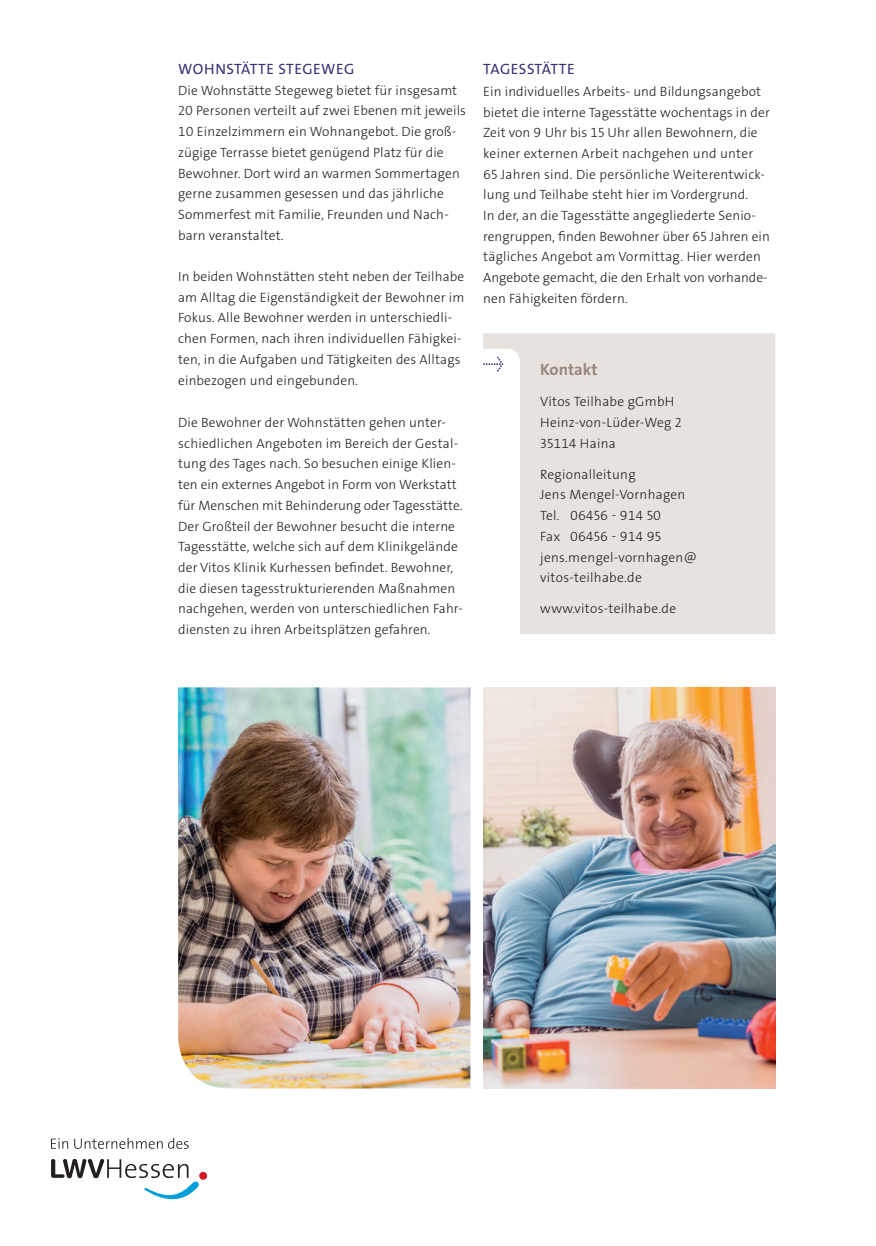
<style>
.page{position:relative;width:876px;height:1246px;background:#fff}
.page>*{position:absolute;margin:0;border:0;box-sizing:border-box;transform-origin:0 0}
.t1{font:700 16.5px "The Sans Os F";color:#99877c}
.t2{font:15px "The Sans Os F";letter-spacing:.04em;color:#383374}
.t3{font:300 13.5px/20.7px "The Sans Os F";letter-spacing:.01em;color:#231f20}
</style>
<div class="page">
<svg style="left:51px;top:1159px;width:156px;height:40px"></svg>
<svg style="left:51px;top:1138px;width:17px;height:11px"></svg>
<svg style="left:74px;top:1138px;width:115px;height:11px"></svg>
<img style="left:178px;top:687px;width:292px;height:401px">
<img style="left:483px;top:687px;width:292px;height:401px">
<svg style="left:483px;top:333px;width:292px;height:301px;background:#eae5e1"></svg>
<svg style="left:483px;top:357px;width:20px;height:14px"></svg>
<p class="t2" style="left:178px;top:59px;width:178px">WOHNSTÄTTE STEGEWEG</p>
<p class="t3" style="left:178px;top:80px;width:289px">Die Wohnstätte Stegeweg bietet für insgesamt 20 Personen verteilt auf zwei Ebenen mit jeweils 10 Einzelzimmern ein Wohnangebot. Die groß&shy;zügige Terrasse bietet genügend Platz für die Bewohner. Dort wird an warmen Sommertagen gerne zusammen gesessen und das jährliche Sommerfest mit Familie, Freunden und Nach&shy;barn veranstaltet.</p>
<p class="t3" style="left:178px;top:266px;width:288px">In beiden Wohnstätten steht neben der Teilhabe am Alltag die Eigenständigkeit der Bewohner im Fokus. Alle Bewohner werden in unterschiedli&shy;chen Formen, nach ihren individuellen Fähigkei&shy;ten, in die Aufgaben und Tätigkeiten des Alltags einbezogen und eingebunden.</p>
<p class="t3" style="left:178px;top:412px;width:286px">Die Bewohner der Wohnstätten gehen unter&shy;schiedlichen Angeboten im Bereich der Gestal&shy;tung des Tages nach. So besuchen einige Klien&shy;ten ein externes Angebot in Form von Werkstatt für Menschen mit Behinderung oder Tagesstätte.<br>Der Großteil der Bewohner besucht die interne Tagesstätte, welche sich auf dem Klinikgelände der Vitos Klinik Kurhessen befindet. Bewohner, die diesen tagesstrukturierenden Maßnahmen nachgehen, werden von unterschiedlichen Fahr&shy;diensten zu ihren Arbeitsplätzen gefahren.</p>
<p class="t2" style="left:483px;top:59px;width:93px">TAGESSTÄTTE</p>
<p class="t3" style="left:483px;top:81px;width:288px">Ein individuelles Arbeits- und Bildungsangebot bietet die interne Tagesstätte wochentags in der Zeit von 9 Uhr bis 15 Uhr allen Bewohnern, die keiner externen Arbeit nachgehen und unter 65 Jahren sind. Die persönliche Weiterentwick&shy;lung und Teilhabe steht hier im Vordergrund.<br>In der, an die Tagesstätte angegliederte Senio&shy;rengruppen, finden Bewohner über 65 Jahren ein tägliches Angebot am Vormittag. Hier werden Angebote gemacht, die den Erhalt von vorhande&shy;nen Fähigkeiten fördern.</p>
<p class="t1" style="left:540px;top:359px;width:59px">Kontakt</p>
<p class="t3" style="left:540px;top:391px;width:143px">Vitos Teilhabe gGmbH<br>Heinz-von-Lüder-Weg 2<br>35114 Haina</p>
<p class="t3" style="left:540px;top:464px;width:158px">Regionalleitung<br>Jens Mengel-Vornhagen<br>Tel. 06456 - 914 50<br>Fax 06456 - 914 95 jens.mengel-vornhagen@ vitos-teilhabe.de</p>
<p class="t3" style="left:540px;top:598px;width:137px">www.vitos-teilhabe.de</p>
</div>
